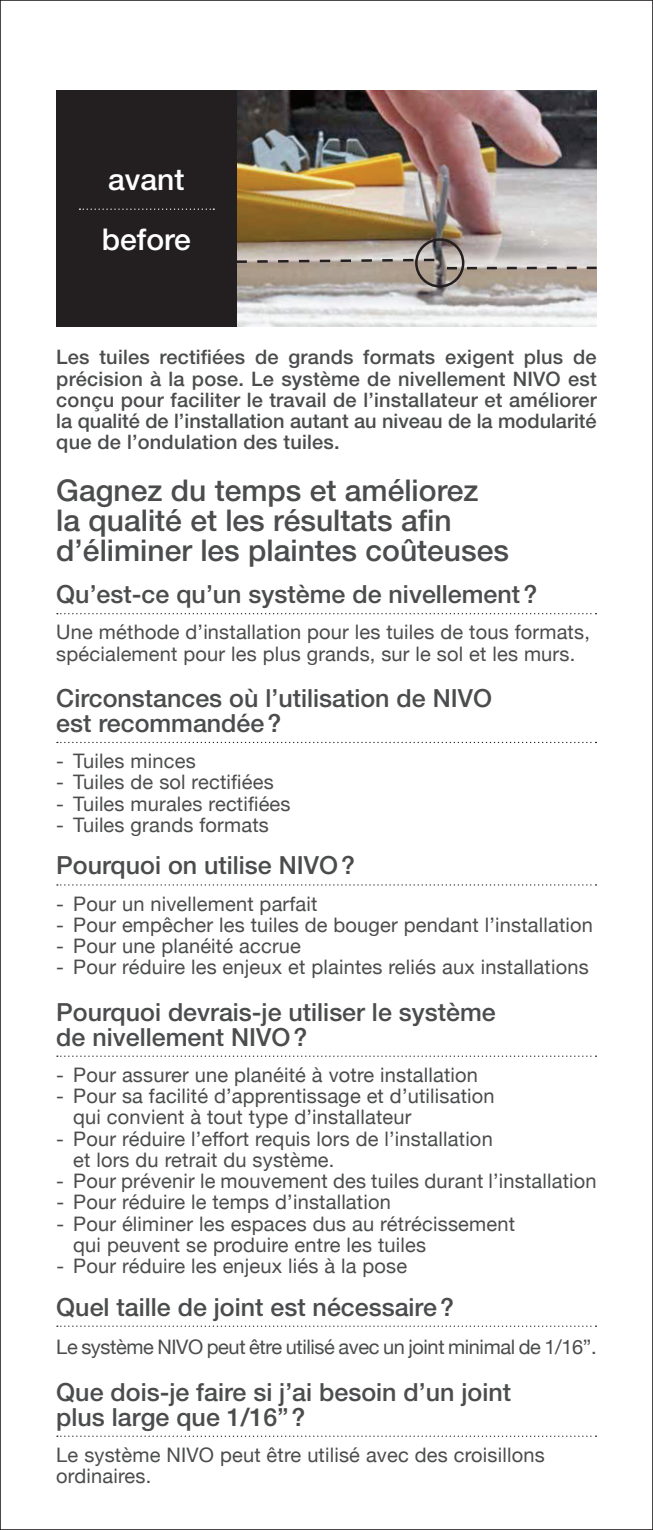
<style>
.page{position:relative;width:653px;height:1530px;background:#fff}
.page>*{position:absolute;margin:0;border:0;box-sizing:border-box;transform-origin:0 0}
.t1{font:500 30px/30px "Helvetica Neue";color:#4b4c4d}
.t2{font:500 30px/60px "Helvetica Neue";color:#fff}
.t3{font:500 25px/25px "Helvetica Neue";color:#4b4c4d}
.t4{font:20px/21.2px "Helvetica Neue";letter-spacing:.01em;color:#4b4c4d}
.t5{font:500 20px/21.2px "Helvetica Neue";color:#4b4c4d;text-align:justify}
.t6{font:20px "Helvetica Neue";letter-spacing:-.02em;color:#4b4c4d}
</style>
<div class="page">
<svg style="left:57px;top:613px;width:539px;height:1px"></svg>
<svg style="left:57px;top:742px;width:539px;height:1px"></svg>
<svg style="left:57px;top:884px;width:539px;height:2px"></svg>
<svg style="left:57px;top:1056px;width:539px;height:1px"></svg>
<svg style="left:57px;top:1326px;width:539px;height:1px"></svg>
<svg style="left:57px;top:1436px;width:539px;height:1px"></svg>
<img style="left:236px;top:90px;width:360px;height:236px">
<svg style="left:236px;top:257px;width:201px;height:7px"></svg>
<svg style="left:447px;top:267px;width:149px;height:2px"></svg>
<div style="left:415px;top:238px;width:49px;height:50px;border:2px solid #231f20;border-radius:50%"></div>
<div style="left:56px;top:90px;width:180px;height:236px;background:#231f20"></div>
<svg style="left:79px;top:209px;width:135px;height:1px"></svg>
<h1 class="t2" style="left:102px;top:149px;width:90px">avant before</h1>
<p class="t5" style="left:56px;top:346px;width:542px">Les tuiles rectifiées de grands formats exigent plus de précision à la pose. Le système de nivellement NIVO est conçu pour faciliter le travail de l’installateur et améliorer la qualité de l’installation autant au niveau de la modularité que de l’ondulation des tuiles.</p>
<h1 class="t1" style="left:56px;top:475px;width:454px">Gagnez du temps et améliorez la qualité et les résultats afin d’éliminer les plaintes coûteuses</h1>
<p class="t3" style="left:56px;top:581px;width:482px">Qu’est-ce qu’un système de nivellement?</p>
<p class="t4" style="left:56px;top:621px;width:535px">Une méthode d’installation pour les tuiles de tous formats, spécialement pour les plus grands, sur le sol et les murs.</p>
<p class="t3" style="left:56px;top:685px;width:437px">Circonstances où l’utilisation de NIVO est recommandée?</p>
<p class="t4" style="left:56px;top:750px;width:141px">- Tuiles minces</p>
<p class="t4" style="left:56px;top:771px;width:219px">- Tuiles de sol rectifiées</p>
<p class="t4" style="left:56px;top:793px;width:236px">- Tuiles murales rectifiées</p>
<p class="t4" style="left:56px;top:814px;width:214px">- Tuiles grands formats</p>
<p class="t3" style="left:56px;top:853px;width:300px">Pourquoi on utilise NIVO?</p>
<p class="t4" style="left:56px;top:893px;width:263px">- Pour un nivellement parfait</p>
<p class="t4" style="left:56px;top:914px;width:538px">- Pour empêcher les tuiles de bouger pendant l’installation</p>
<p class="t4" style="left:56px;top:935px;width:246px">- Pour une planéité accrue</p>
<p class="t4" style="left:56px;top:956px;width:534px">- Pour réduire les enjeux et plaintes reliés aux installations</p>
<p class="t3" style="left:56px;top:999px;width:441px">Pourquoi devrais-je utiliser le système de nivellement NIVO?</p>
<p class="t4" style="left:56px;top:1064px;width:423px">- Pour assurer une planéité à votre installation</p>
<p class="t4" style="left:73px;top:1085px;width:423px;text-indent:-17px">- Pour sa facilité d’apprentissage et d’utilisation qui convient à tout type d’installateur</p>
<p class="t4" style="left:73px;top:1128px;width:421px;text-indent:-17px">- Pour réduire l’effort requis lors de l’installation et lors du retrait du système.</p>
<p class="t4" style="left:56px;top:1170px;width:542px">- Pour prévenir le mouvement des tuiles durant l’installation</p>
<p class="t4" style="left:56px;top:1191px;width:336px">- Pour réduire le temps d’installation</p>
<p class="t4" style="left:73px;top:1213px;width:443px;text-indent:-17px">- Pour éliminer les espaces dus au rétrécissement qui peuvent se produire entre les tuiles</p>
<p class="t4" style="left:56px;top:1255px;width:352px">- Pour réduire les enjeux liés à la pose</p>
<p class="t3" style="left:56px;top:1294px;width:399px">Quel taille de joint est nécessaire?</p>
<p class="t6" style="left:56px;top:1335px;width:541px">Le système NIVO peut être utilisé avec un joint minimal de 1/16”.</p>
<p class="t3" style="left:56px;top:1379px;width:456px">Que dois-je faire si j’ai besoin d’un joint plus large que 1/16”?</p>
<p class="t4" style="left:56px;top:1444px;width:490px">Le système NIVO peut être utilisé avec des croisillons ordinaires.</p>
</div>
